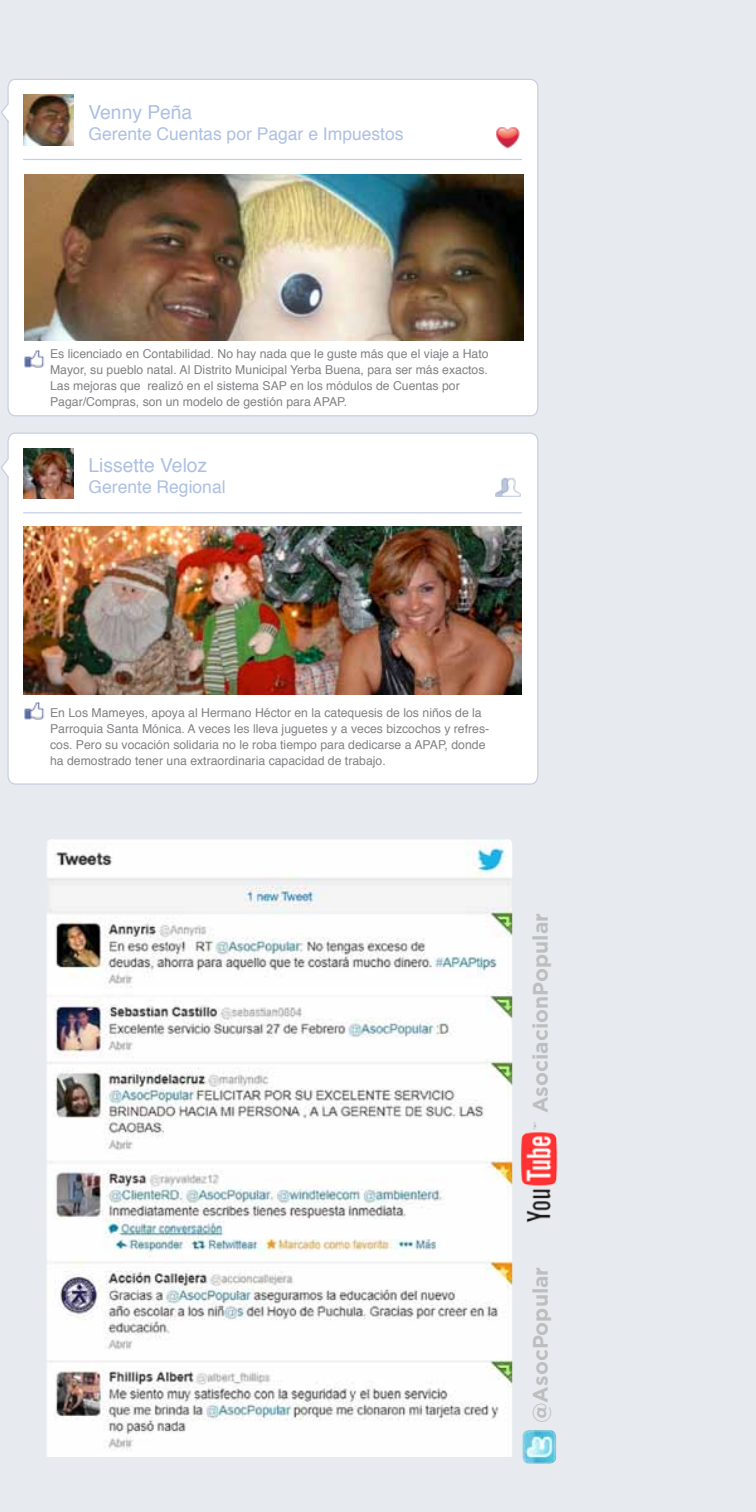
<style>
.page{position:relative;width:756px;height:1512px;background:#e7ebef}
.page>*{position:absolute;margin:0;border:0;box-sizing:border-box;transform-origin:0 0}
.t1{font:700 21px "Gotham";color:#bcbec0}
.t2{font:19.25px "Helvetica";color:#adc0e2}
.t3{font:17.5px "Helvetica";color:#adc0e2}
.t4{font:12.25px/15.8px "Helvetica";color:#808285}
</style>
<div class="page">
<svg style="left:1px;top:79px;width:538px;height:338px;background:#fbfbfb"></svg>
<hr style="left:23px;top:159px;width:499px;height:1px;background:#c9cfe2">
<img style="left:24px;top:175px;width:499px;height:165px">
<img style="left:23px;top:95px;width:51px;height:50px">
<img style="left:496px;top:126px;width:25px;height:23px">
<svg style="left:46px;top:839px;width:467px;height:618px"></svg>
<img style="left:522px;top:1430px;width:34px;height:34px">
<img style="left:520px;top:1123px;width:38px;height:100px">
<img style="left:24px;top:348px;width:22px;height:20px">
<div style="left:1px;top:432px;width:538px;height:353px;background:#fff"></div>
<hr style="left:23px;top:512px;width:499px;height:1px;background:#c9cfe2">
<img style="left:23px;top:527px;width:499px;height:167px">
<img style="left:23px;top:448px;width:51px;height:51px">
<img style="left:496px;top:477px;width:25px;height:20px">
<img style="left:24px;top:701px;width:22px;height:20px">
<h2 class="t2" style="left:89px;top:104px;width:105px">Venny Peña</h2>
<h3 class="t3" style="left:89px;top:127px;width:317px">Gerente Cuentas por Pagar e Impuestos</h3>
<p class="t4" style="left:50px;top:347px;width:440px">Es licenciado en Contabilidad. No hay nada que le guste más que el viaje a Hato Mayor, su pueblo natal. Al Distrito Municipal Yerba Buena, para ser más exactos.<br>Las mejoras que realizó en el sistema SAP en los módulos de Cuentas por Pagar/Compras, son un modelo de gestión para APAP.</p>
<h2 class="t2" style="left:89px;top:458px;width:120px">Lissette Veloz</h2>
<h3 class="t3" style="left:89px;top:480px;width:139px">Gerente Regional</h3>
<p class="t4" style="left:50px;top:706px;width:441px">En Los Mameyes, apoya al Hermano Héctor en la catequesis de los niños de la Parroquia Santa Mónica. A veces les lleva juguetes y a veces bizcochos y refres&shy;cos. Pero su vocación solidaria no le roba tiempo para dedicarse a APAP, donde ha demostrado tener una extraordinaria capacidad de trabajo.</p>
<h1 class="t1" style="left:526px;top:1113px;width:201px;rotate:-90deg">AsociacionPopular</h1>
<h1 class="t1" style="left:526px;top:1423px;width:158px;rotate:-90deg">@AsocPopular</h1>
</div>
